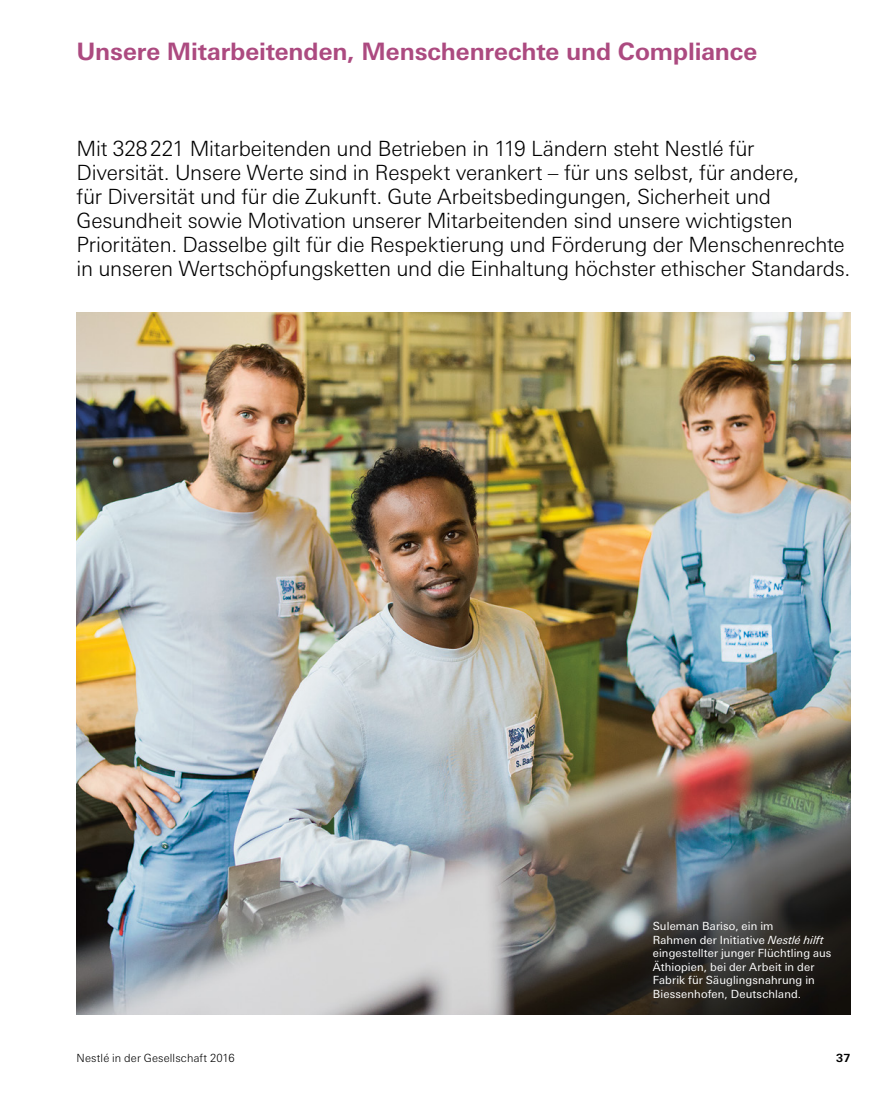
<style>
.page{position:relative;width:893px;height:1106px;background:#fff}
.page>*{position:absolute;margin:0;border:0;box-sizing:border-box;transform-origin:0 0}
._16_18_Light{font:700 24px "LT Univers Basic";letter-spacing:-.005em;color:#ac4a80}
._14_16_Light__chapea{font:300 21px/24px "LT Univers Basic";letter-spacing:-.01em;color:#000}
._7_5_9_Regular{font:11.25px/13.5px "LT Univers Basic";letter-spacing:.015em;color:#fff}
.t1{font:300 11.25px "LT Univers Basic";letter-spacing:.015em;color:#000}
.t2{font:700 11.25px "LT Univers Basic";color:#000}
.s1{font-style:italic}
</style>
<div class="page">
<img style="left:77px;top:313px;width:773px;height:702px">
<p class="_16_18_Light" style="left:77px;top:37px;width:682px">Unsere Mitarbeitenden, Menschenrechte und Compliance</p>
<p class="_14_16_Light__chapea" style="left:77px;top:136px;width:775px">Mit 328221 Mitarbeitenden und Betrieben in 119 Ländern steht Nestlé für Diversität. Unsere Werte sind in Respekt verankert – für uns selbst, für andere,<br>für Diversität und für die Zukunft. Gute Arbeitsbedingungen, Sicherheit und Gesundheit sowie Motivation unserer Mitarbeitenden sind unsere wichtigsten Prioritäten. Dasselbe gilt für die Respektierung und Förderung der Menschenrechte in unseren Wertschöpfungsketten und die Einhaltung höchster ethischer Standards.</p>
<p class="_7_5_9_Regular" style="left:653px;top:919px;width:180px">Suleman Bariso, ein im<br>Rahmen der Initiative <span class="s1">Nestlé hilft </span>eingestellter junger Flüchtling aus<br>Äthiopien, bei der Arbeit in der<br>Fabrik für Säuglingsnahrung in<br>Biessenhofen, Deutschland.</p>
<p class="t1" style="left:77px;top:1051px;width:160px">Nestlé in der Gesellschaft 2016</p>
<p class="t2" style="left:836px;top:1051px;width:16px">37</p>
</div>
